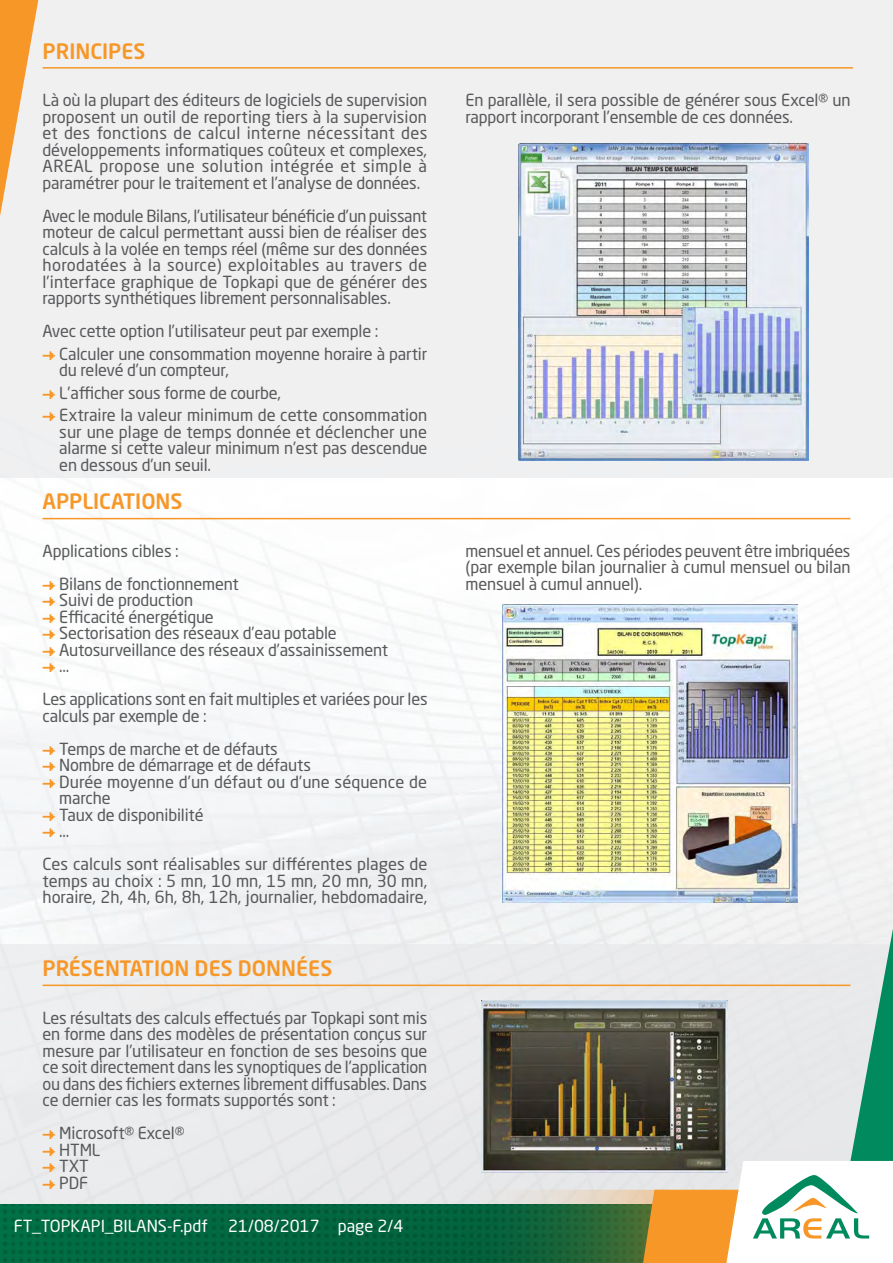
<style>
.page{position:relative;width:893px;height:1263px;background:#fff}
.page>*{position:absolute;margin:0;border:0;box-sizing:border-box;transform-origin:0 0}
.t1{font:500 21px "Neo Sans Std";color:#f79727}
.t2{font:16.5px/16.5px "Neo Sans Std";letter-spacing:-.01em;color:#57585a;text-align:justify}
.t3{font:16.5px "Neo Sans Std";color:#fff}
.s1{font-family:"Fleches Left Right";color:#f79727}
</style>
<div class="page">
<div style="left:0;top:944px;width:893px;height:276px;background:#e6e7e9"></div>
<div style="left:0;top:0;width:893px;height:478px;background:#f0f0f1"></div>
<img style="left:0;top:1204px;width:448px;height:59px">
<svg style="left:448px;top:929px;width:445px;height:334px"></svg>
<svg style="left:0;top:0;width:38px;height:216px"></svg>
<hr style="left:43px;top:518px;width:807px;height:1px;background:#f79727">
<hr style="left:43px;top:67px;width:810px;height:2px;background:#f79727">
<hr style="left:43px;top:984px;width:807px;height:2px;background:#f79727">
<img style="left:519px;top:143px;width:289px;height:318px">
<img style="left:503px;top:604px;width:295px;height:299px">
<img style="left:481px;top:1000px;width:246px;height:172px">
<p class="t1" style="left:43px;top:38px;width:104px">PRINCIPES</p>
<p class="t2" style="left:43px;top:92px;width:386px">Là où la plupart des éditeurs de logiciels de supervision proposent un outil de reporting tiers à la supervision et des fonctions de calcul interne nécessitant des développements informatiques coûteux et complexes, AREAL propose une solution intégrée et simple à paramétrer pour le traitement et l’analyse de données.</p>
<p class="t2" style="left:43px;top:207px;width:387px">Avec le module Bilans, l’utilisateur bénéficie d’un puissant moteur de calcul permettant aussi bien de réaliser des calculs à la volée en temps réel (même sur des données horodatées à la source) exploitables au travers de l’interface graphique de Topkapi que de générer des rapports synthétiques librement personnalisables.</p>
<p class="t2" style="left:43px;top:323px;width:337px">Avec cette option l’utilisateur peut par exemple :</p>
<p class="t2" style="left:59px;top:345px;width:369px;text-indent:-17px"><span class="s1">k</span> Calculer une consommation moyenne horaire à partir du relevé d’un compteur,</p>
<p class="t2" style="left:43px;top:384px;width:240px"><span class="s1">k</span> L’afficher sous forme de courbe,</p>
<p class="t2" style="left:59px;top:407px;width:370px;text-indent:-17px"><span class="s1">k</span> Extraire la valeur minimum de cette consommation sur une plage de temps donnée et déclencher une alarme si cette valeur minimum n’est pas descendue en dessous d’un seuil.</p>
<p class="t1" style="left:43px;top:488px;width:142px">APPLICATIONS</p>
<p class="t2" style="left:43px;top:542px;width:138px">Applications cibles :</p>
<p class="t2" style="left:43px;top:575px;width:198px"><span class="s1">k</span> Bilans de fonctionnement</p>
<p class="t2" style="left:43px;top:592px;width:152px"><span class="s1">k</span> Suivi de production</p>
<p class="t2" style="left:43px;top:608px;width:173px"><span class="s1">k</span> Efficacité énergétique</p>
<p class="t2" style="left:43px;top:625px;width:296px"><span class="s1">k</span> Sectorisation des réseaux d’eau potable</p>
<p class="t2" style="left:43px;top:641px;width:347px"><span class="s1">k</span> Autosurveillance des réseaux d’assainissement</p>
<p class="t2" style="left:43px;top:658px;width:28px"><span class="s1">k</span> ...</p>
<p class="t2" style="left:43px;top:691px;width:387px">Les applications sont en fait multiples et variées pour les calculs par exemple de :</p>
<p class="t2" style="left:43px;top:740px;width:237px"><span class="s1">k</span> Temps de marche et de défauts</p>
<p class="t2" style="left:43px;top:757px;width:270px"><span class="s1">k</span> Nombre de démarrage et de défauts</p>
<p class="t2" style="left:59px;top:773px;width:369px;text-indent:-17px"><span class="s1">k</span> Durée moyenne d’un défaut ou d’une séquence de marche</p>
<p class="t2" style="left:43px;top:806px;width:163px"><span class="s1">k</span> Taux de disponibilité</p>
<p class="t2" style="left:43px;top:823px;width:28px"><span class="s1">k</span> ...</p>
<p class="t2" style="left:43px;top:856px;width:386px">Ces calculs sont réalisables sur différentes plages de temps au choix : 5 mn, 10 mn, 15 mn, 20 mn, 30 mn, horaire, 2h, 4h, 6h, 8h, 12h, journalier, hebdomadaire,</p>
<p class="t1" style="left:43px;top:955px;width:291px">PRÉSENTATION DES DONNÉES</p>
<p class="t2" style="left:43px;top:1009px;width:386px">Les résultats des calculs effectués par Topkapi sont mis en forme dans des modèles de présentation conçus sur mesure par l’utilisateur en fonction de ses besoins que ce soit directement dans les synoptiques de l’application ou dans des fichiers externes librement diffusables. Dans ce dernier cas les formats supportés sont :</p>
<p class="t2" style="left:43px;top:1124px;width:143px"><span class="s1">k</span> Microsoft® Excel®</p>
<p class="t2" style="left:43px;top:1141px;width:59px"><span class="s1">k</span> HTML</p>
<p class="t2" style="left:43px;top:1157px;width:48px"><span class="s1">k</span> TXT</p>
<p class="t2" style="left:43px;top:1174px;width:47px"><span class="s1">k</span> PDF</p>
<p class="t3" style="left:14px;top:1215px;width:391px">FT_TOPKAPI_BILANS-F.pdf 21/08/2017 page 2/4</p>
<p class="t2" style="left:466px;top:92px;width:386px">En parallèle, il sera possible de générer sous Excel® un rapport incorporant l’ensemble de ces données.</p>
<p class="t2" style="left:466px;top:542px;width:386px">mensuel et annuel. Ces périodes peuvent être imbriquées (par exemple bilan journalier à cumul mensuel ou bilan mensuel à cumul annuel).</p>
</div>
